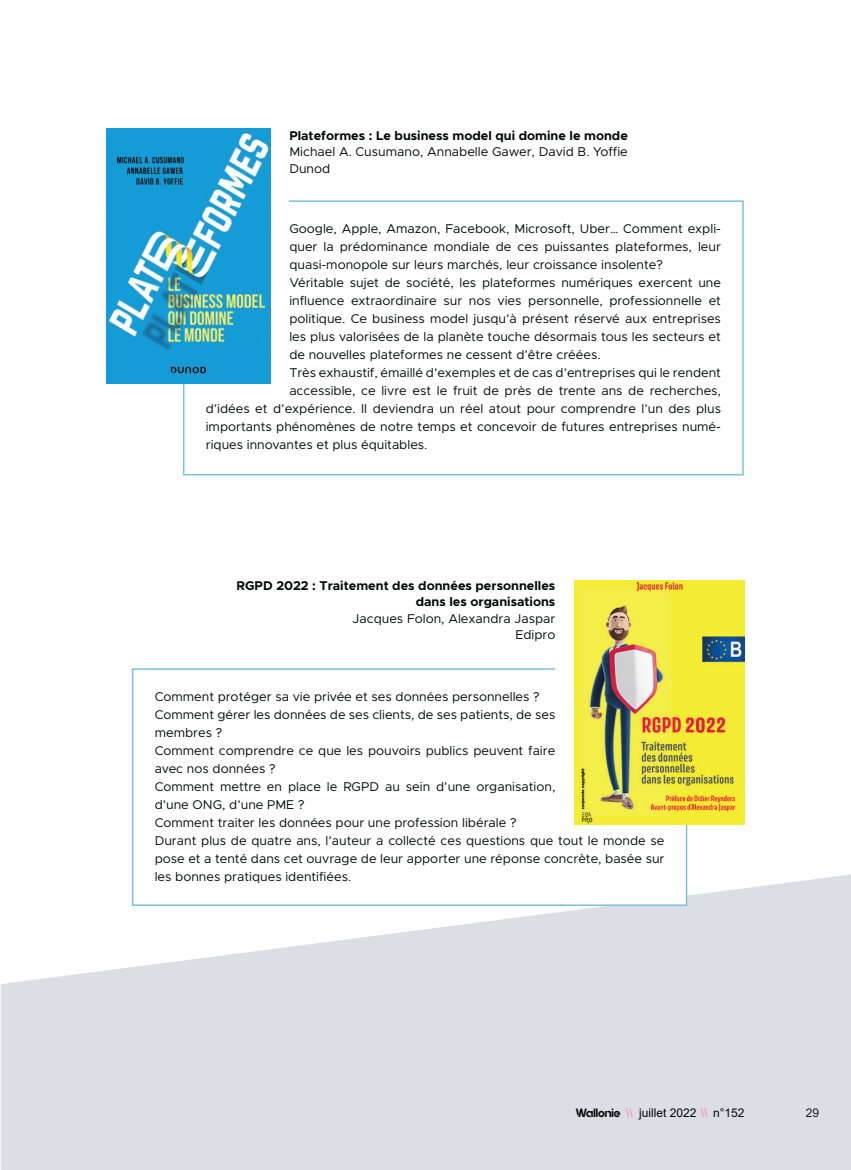
<style>
.page{position:relative;width:851px;height:1170px;background:#fff}
.page>*{position:absolute;margin:0;border:0;box-sizing:border-box;transform-origin:0 0}
.t1{font:12.75px/18px "Metropolis";color:#050707}
.t2{font:700 12.75px/16.5px "Metropolis";color:#050707;text-align:right}
.t3{font:12px "Arial";color:#050707}
.t4{font:12px "Quantify";color:#050707}
.t5{font:12px "Arial";color:#231f20}
</style>
<div class="page">
<svg style="left:1px;top:874px;width:849px;height:295px;fill:#dbdfe5"></svg>
<div style="left:183px;top:200px;width:560px;height:275px;border:2px solid #78c2df"></div>
<div style="left:133px;top:669px;width:553px;height:236px;background:#fff"></div>
<div style="left:132px;top:668px;width:555px;height:237px;border:2px solid #78c2df"></div>
<div style="left:106px;top:129px;width:183px;height:255px;background:#fff"></div>
<img style="left:106px;top:129px;width:165px;height:254px">
<div style="left:555px;top:580px;width:189px;height:245px;background:#fff"></div>
<img style="left:574px;top:580px;width:170px;height:244px">
<svg style="left:625px;top:1108px;width:7px;height:9px"></svg>
<svg style="left:700px;top:1108px;width:7px;height:9px"></svg>
<p class="t2" style="left:289px;top:127px;width:340px">Plateformes : Le business model qui domine le monde</p>
<p class="t1" style="left:289px;top:144px;width:340px;line-height:16.5px">Michael A. Cusumano, Annabelle Gawer, David B. Yoffie<br>Dunod</p>
<p class="t1" style="left:289px;top:220px;width:433px">Google, Apple, Amazon, Facebook, Microsoft, Uber… Comment expli-</p>
<p class="t1" style="left:289px;top:238px;width:433px">quer la prédominance mondiale de ces puissantes plateformes, leur</p>
<p class="t1" style="left:289px;top:256px;width:375px">quasi-monopole sur leurs marchés, leur croissance insolente?</p>
<p class="t1" style="left:289px;top:274px;width:433px">Véritable sujet de société, les plateformes numériques exercent une</p>
<p class="t1" style="left:289px;top:292px;width:433px">influence extraordinaire sur nos vies personnelle, professionnelle et</p>
<p class="t1" style="left:289px;top:310px;width:433px">politique. Ce business model jusqu’à présent réservé aux entreprises</p>
<p class="t1" style="left:289px;top:328px;width:433px">les plus valorisées de la planète touche désormais tous les secteurs et</p>
<p class="t1" style="left:289px;top:346px;width:313px">de nouvelles plateformes ne cessent d’être créées.</p>
<p class="t1" style="left:289px;top:364px;width:433px">Très exhaustif, émaillé d’exemples et de cas d’entreprises qui le rendent</p>
<p class="t1" style="left:289px;top:382px;width:433px">accessible, ce livre est le fruit de près de trente ans de recherches,</p>
<p class="t1" style="left:206px;top:400px;width:516px">d’idées et d’expérience. Il deviendra un réel atout pour comprendre l’un des plus</p>
<p class="t1" style="left:206px;top:418px;width:516px">importants phénomènes de notre temps et concevoir de futures entreprises numé-</p>
<p class="t1" style="left:206px;top:436px;width:223px">riques innovantes et plus équitables.</p>
<p class="t2" style="left:236px;top:577px;width:320px">RGPD 2022 : Traitement des données personnelles dans les organisations</p>
<p class="t1" style="left:352px;top:610px;width:204px;line-height:16.5px;text-align:right">Jacques Folon, Alexandra Jaspar<br>Edipro</p>
<p class="t1" style="left:155px;top:687px;width:511px">Comment protéger sa vie privée et ses données personnelles ?<br>Comment gérer les données de ses clients, de ses patients, de ses<br>membres ?<br>Comment comprendre ce que les pouvoirs publics peuvent faire<br>avec nos données ?<br>Comment mettre en place le RGPD au sein d’une organisation,<br>d’une ONG, d’une PME ?<br>Comment traiter les données pour une profession libérale ?<br>Durant plus de quatre ans, l’auteur a collecté ces questions que tout le monde se pose et a tenté dans cet ouvrage de leur apporter une réponse concrète, basée sur les bonnes pratiques identifiées.</p>
<p class="t4" style="left:575px;top:1106px;width:46px">Wallonie</p>
<p class="t3" style="left:639px;top:1104px;width:59px">juillet 2022</p>
<p class="t3" style="left:713px;top:1104px;width:33px">n°152</p>
<p class="t5" style="left:805px;top:1104px;width:15px">29</p>
</div>
